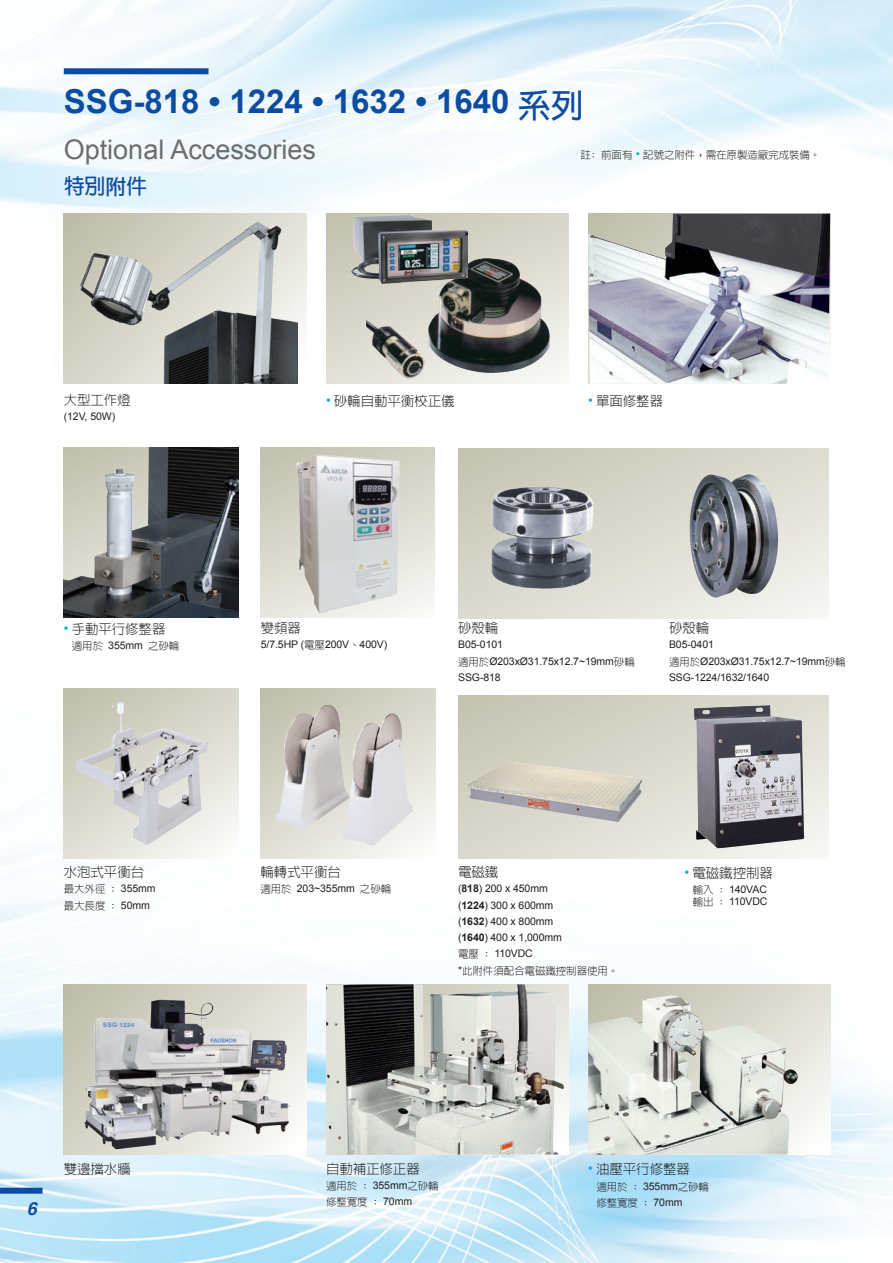
<style>
.page{position:relative;width:893px;height:1263px;background:#fff}
.page>*{position:absolute;margin:0;border:0;box-sizing:border-box;transform-origin:0 0}
.t1{font:700 33px "Arial";color:#0d4da1}
.t2{font:27px "Arial";color:#6c6d70}
.t3{font:700 21px "Lin Gothic";color:#0d4da1}
.t4{font:italic 700 18px "Helvetica cyr";color:#0d4da1}
.t5{font:300 13.5px "Lin Gothic";letter-spacing:-.01em;color:#231f20}
.t6{font:10.5px/16.2px "Arial";letter-spacing:-.01em;color:#231f20}
.t7{font:300 10.5px/16.2px "Lin Gothic";letter-spacing:-.01em;color:#231f20}
.s1{font-family:"Lin Gothic"}
.s2{font-family:"Arial";font-weight:400;font-size:12px;color:#00aeef}
.s3{font-family:"DF Hei W3 WIN BF";font-weight:400}
.s4{font-family:"DF Li Hei Md HK BF";font-weight:400}
.s5{font-family:"Arial";font-weight:400;color:#00aeef}
.s6{font-family:"Arial";font-weight:400}
.s7{font-family:"Lin Gothic";font-weight:300}
.s8{font-weight:700}
</style>
<div class="page">
<img style="left:0;top:0;width:893px;height:1263px">
<div style="left:64px;top:214px;width:242px;height:170px;background:linear-gradient(to bottom,#e2e1d8,#fff)"></div>
<img style="left:64px;top:214px;width:234px;height:170px">
<img style="left:588px;top:214px;width:242px;height:170px">
<img style="left:64px;top:448px;width:174px;height:170px">
<svg style="left:64px;top:688px;width:174px;height:170px"></svg>
<img style="left:76px;top:701px;width:133px;height:144px">
<img style="left:260px;top:448px;width:175px;height:170px">
<svg style="left:260px;top:688px;width:176px;height:170px;background:#dddcd1"></svg>
<img style="left:275px;top:704px;width:137px;height:142px">
<svg style="left:326px;top:214px;width:242px;height:170px;background:#dad9ce"></svg>
<img style="left:367px;top:259px;width:182px;height:120px">
<img style="left:351px;top:215px;width:117px;height:68px">
<svg style="left:458px;top:448px;width:370px;height:170px;background:#dcdcd1"></svg>
<img style="left:689px;top:473px;width:91px;height:127px">
<svg style="left:458px;top:695px;width:370px;height:163px;background:#dad9cd"></svg>
<img style="left:694px;top:705px;width:110px;height:143px">
<img style="left:468px;top:761px;width:174px;height:61px">
<img style="left:326px;top:984px;width:239px;height:170px">
<img style="left:64px;top:984px;width:242px;height:170px">
<svg style="left:588px;top:984px;width:243px;height:170px"></svg>
<img style="left:588px;top:995px;width:213px;height:159px">
<img style="left:482px;top:475px;width:118px;height:118px">
<div style="left:0;top:1188px;width:43px;height:6px;background:#0d4da1"></div>
<div style="left:64px;top:68px;width:144px;height:6px;background:#0d4da1"></div>
<h1 class="t1" style="left:64px;top:80px;width:521px">SSG-818 • 1224 • 1632 • 1640 <span class="s1">系列</span></h1>
<h2 class="t2" style="left:64px;top:132px;width:254px">Optional Accessories</h2>
<p class="t7" style="left:580px;top:146px;width:242px">註: 前面有 <span class="s2">•</span> 記號之<span class="s3">附</span>件，需在原製造廠完成裝備。</p>
<h3 class="t3" style="left:64px;top:176px;width:85px">特別<span class="s4">附</span>件</h3>
<p class="t5" style="left:64px;top:393px;width:69px">大型工作燈</p>
<p class="t6" style="left:64px;top:408px;width:53px">(12V, 50W)</p>
<p class="t5" style="left:326px;top:394px;width:130px"><span class="s5">•</span> 砂輪自動平衡校正儀</p>
<p class="t5" style="left:588px;top:394px;width:76px"><span class="s5">•</span> 單面修整器</p>
<p class="t5" style="left:64px;top:622px;width:103px"><span class="s5">•</span> 手動平行修整器</p>
<p class="t7" style="left:72px;top:637px;width:109px">適用於 <span class="s6">355mm</span> 之砂輪</p>
<p class="t5" style="left:64px;top:865px;width:82px">水泡式平衡台</p>
<p class="t7" style="left:64px;top:881px;width:93px">最大外徑 : <span class="s6">355mm</span>最大長度 : <span class="s6">50mm</span></p>
<h3 class="t4" style="left:27px;top:1199px;width:12px">6</h3>
<p class="t5" style="left:64px;top:1162px;width:69px">雙邊擋水牆</p>
<p class="t5" style="left:261px;top:621px;width:42px">變頻器</p>
<p class="t6" style="left:261px;top:637px;width:128px">5/7.5HP (<span class="s7">電壓</span>200V<span class="s7">、</span>400V)</p>
<p class="t5" style="left:458px;top:621px;width:42px">砂殼輪</p>
<p class="t6" style="left:458px;top:637px;width:178px">B05-0101<br><span class="s7">適用於</span>Ø203xØ31.75x12.7~19mm<span class="s7">砂輪<br></span>SSG-818</p>
<p class="t5" style="left:669px;top:621px;width:42px">砂殼輪</p>
<p class="t6" style="left:669px;top:637px;width:178px">B05-0401<br><span class="s7">適用於</span>Ø203xØ31.75x12.7~19mm<span class="s7">砂輪<br></span>SSG-1224/1632/1640</p>
<p class="t5" style="left:260px;top:865px;width:82px">輪轉式平衡台</p>
<p class="t6" style="left:260px;top:881px;width:132px"><span class="s7">適用於</span> 203~355mm <span class="s7">之砂輪</span></p>
<p class="t5" style="left:458px;top:865px;width:42px">電磁鐵</p>
<p class="t6" style="left:458px;top:881px;width:105px">(<span class="s8">818</span>) 200 x 450mm (<span class="s8">1224</span>) 300 x 600mm (<span class="s8">1632</span>) 400 x 800mm (<span class="s8">1640</span>) 400 x 1,000mm<span class="s7">電壓 :</span> 110VDC</p>
<p class="t7" style="left:458px;top:962px;width:162px"><span class="s6">*</span>此<span class="s3">附</span>件須配合電磁鐵控制器使用。</p>
<p class="t5" style="left:685px;top:866px;width:90px"><span class="s5">•</span> 電磁鐵控制器</p>
<p class="t6" style="left:693px;top:883px;width:76px;line-height:12px"><span class="s7">輸入 :</span> 140VAC<span class="s7">輸出 :</span> 110VDC</p>
<p class="t5" style="left:326px;top:1162px;width:95px">自動補正修正器</p>
<p class="t7" style="left:326px;top:1178px;width:114px">適用於 : <span class="s6">355mm</span>之砂輪修整寬度 : <span class="s6">70mm</span></p>
<p class="t5" style="left:588px;top:1162px;width:103px"><span class="s5">•</span> 油壓平行修整器</p>
<p class="t7" style="left:596px;top:1178px;width:114px">適用於 : <span class="s6">355mm</span>之砂輪修整寬度 : <span class="s6">70mm</span></p>
</div>
